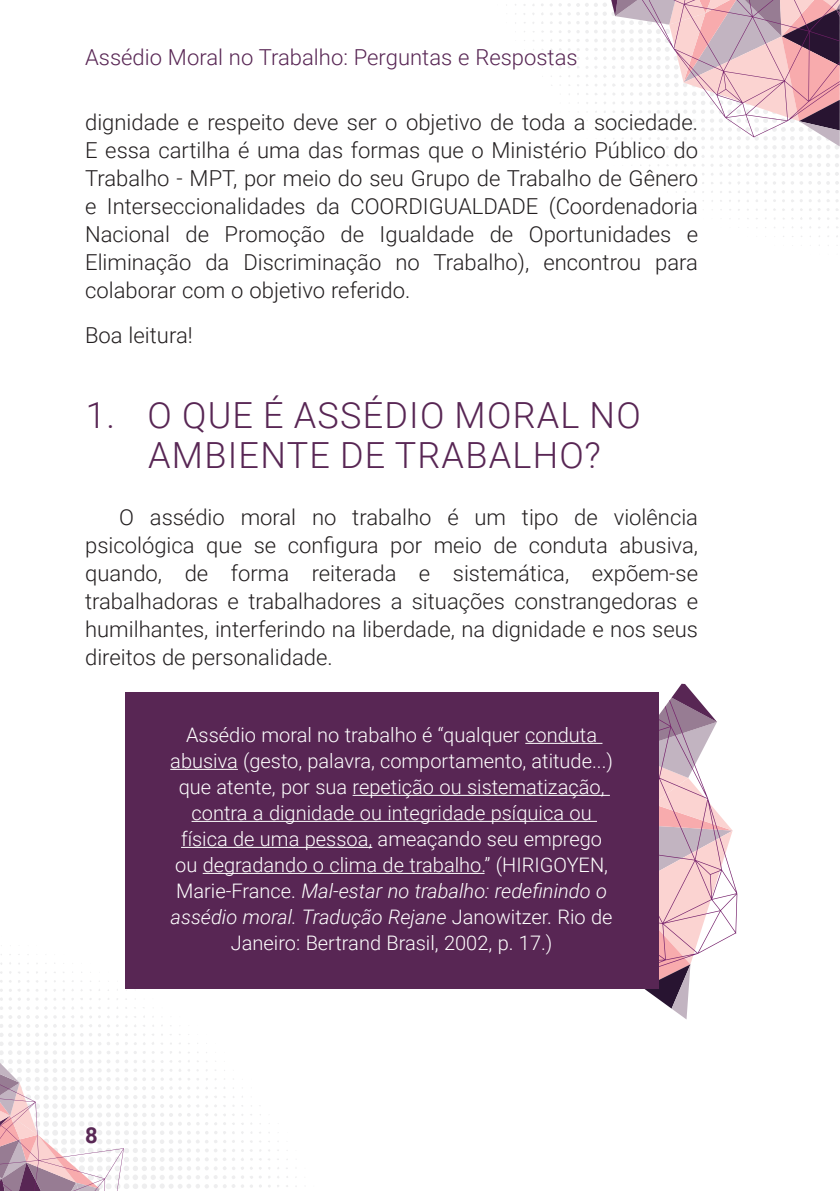
<style>
.page{position:relative;width:840px;height:1191px;background:#fff}
.page>*{position:absolute;margin:0;border:0;box-sizing:border-box;transform-origin:0 0}
._2_-_TITULO_1{font:300 36px/40px "Roboto";letter-spacing:.035em;color:#582654}
._1_-_MIOLO{font:300 22px/28px "Roboto";color:#231f20;text-align:justify}
.t1{font:300 22px "Roboto";color:#582654}
.t2{font:700 22px "Roboto";color:#582654}
._3_-_BALAO{font:300 20px/26px "Roboto";color:#fff;text-align:center}
.s1{font-style:italic}
</style>
<div class="page">
<svg style="left:0;top:954px;width:297px;height:235px"></svg>
<svg style="left:506px;top:3px;width:333px;height:243px"></svg>
<svg style="left:604px;top:0;width:235px;height:146px"></svg>
<svg style="left:0;top:1045px;width:124px;height:146px"></svg>
<svg style="left:523px;top:683px;width:176px;height:336px"></svg>
<svg style="left:658px;top:700px;width:78px;height:277px"></svg>
<div style="left:125px;top:693px;width:533px;height:296px;background:#582654"></div>
<hr style="left:525px;top:743px;width:77px;height:1px;background:#fff">
<hr style="left:170px;top:769px;width:68px;height:1px;background:#fff">
<hr style="left:352px;top:795px;width:257px;height:1px;background:#fff">
<hr style="left:191px;top:821px;width:405px;height:1px;background:#fff">
<hr style="left:181px;top:847px;width:191px;height:1px;background:#fff">
<hr style="left:202px;top:873px;width:282px;height:1px;background:#fff">
<p class="t1" style="left:85px;top:41px;width:493px">Assédio Moral no Trabalho: Perguntas e Respostas</p>
<p class="_1_-_MIOLO" style="left:85px;top:107px;width:614px">dignidade e respeito deve ser o objetivo de toda a sociedade.<br>E essa cartilha é uma das formas que o Ministério Público do Trabalho - MPT, por meio do seu Grupo de Trabalho de Gênero e Interseccionalidades da COORDIGUALDADE (Coordenadoria Nacional de Promoção de Igualdade de Oportunidades e Eliminação da Discriminação no Trabalho), encontrou para colaborar com o objetivo referido.</p>
<p class="_1_-_MIOLO" style="left:85px;top:320px;width:109px">Boa leitura!</p>
<p class="_2_-_TITULO_1" style="left:148px;top:394px;width:494px;text-indent:-62px">1. O QUE É ASSÉDIO MORAL NO<br>AMBIENTE DE TRABALHO?</p>
<p class="_1_-_MIOLO" style="left:85px;top:502px;width:614px;text-indent:34px">O assédio moral no trabalho é um tipo de violência psicológica que se configura por meio de conduta abusiva, quando, de forma reiterada e sistemática, expõem-se trabalhadoras e trabalhadores a situações constrangedoras e humilhantes, interferindo na liberdade, na dignidade e nos seus direitos de personalidade.</p>
<p class="t2" style="left:85px;top:1119px;width:14px">8</p>
<p class="_3_-_BALAO" style="left:170px;top:721px;width:444px">Assédio moral no trabalho é “qualquer conduta abusiva (gesto, palavra, comportamento, atitude...) que atente, por sua repetição ou sistematização, contra a dignidade ou integridade psíquica ou física de uma pessoa, ameaçando seu emprego ou degradando o clima de trabalho.” (HIRIGOYEN, Marie-France. <span class="s1">Mal-estar no trabalho: redefinindo o assédio moral. Tradução Rejane</span> Janowitzer. Rio de Janeiro: Bertrand Brasil, 2002, p. 17.)</p>
</div>
